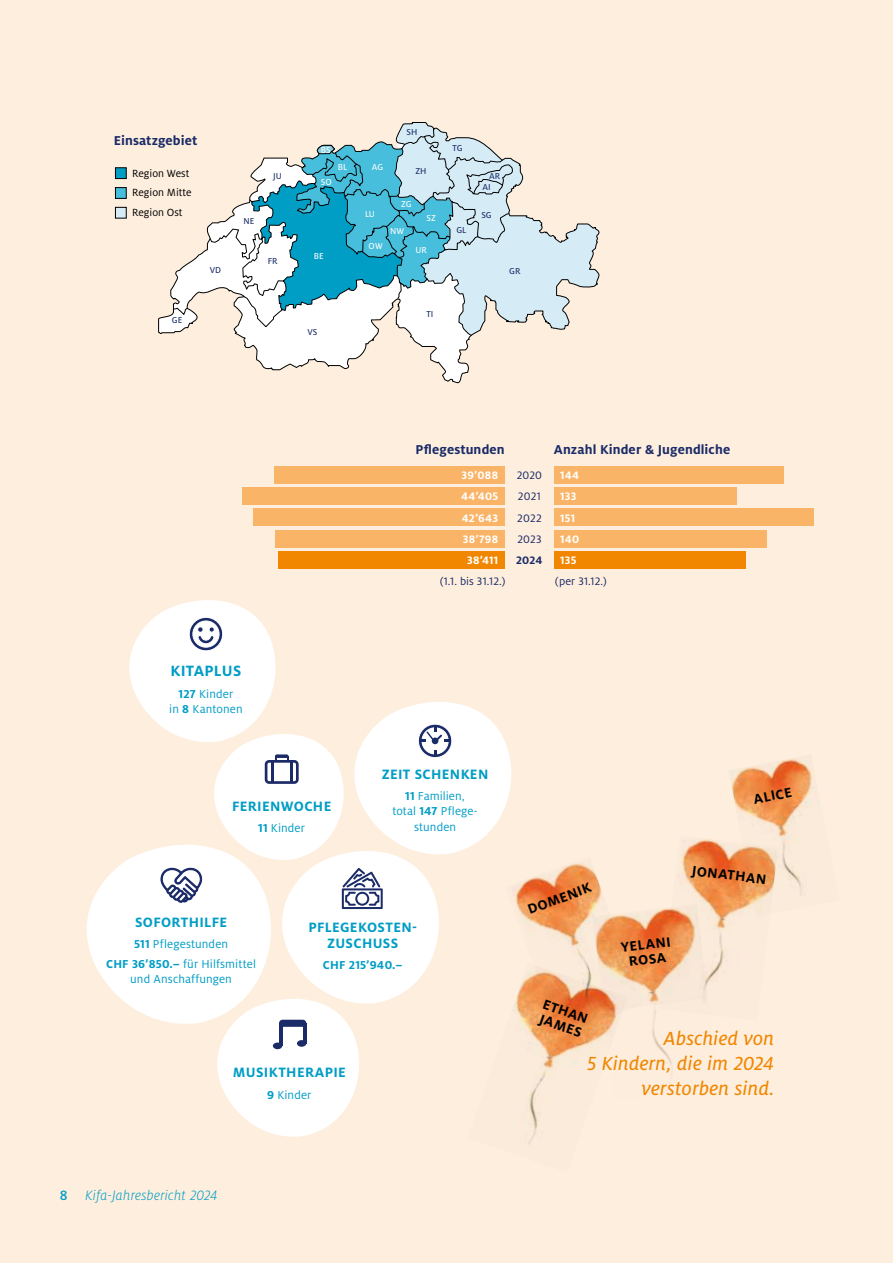
<style>
.page{position:relative;width:893px;height:1263px;background:#feeede}
.page>*{position:absolute;margin:0;border:0;box-sizing:border-box;transform-origin:0 0}
.t1{font:21px/25.2px "Milo Pro Text Ita";letter-spacing:.01em;color:#f18700;text-align:right}
.t2{font:700 16.5px "Milo Pro";letter-spacing:.015em;color:#009dc5}
.t3{font:700 15px/16.5px "Milo Pro";letter-spacing:.025em;color:#009dc5;text-align:center}
.t4{font:700 15px/15px "Milo Pro";color:#000}
.t5{font:italic 300 15px "Milo Pro";letter-spacing:.015em;color:#009dc5}
.t6{font:700 14.25px "Milo Pro";letter-spacing:.01em;color:#1a2b68}
.t7{font:12.75px/15.3px "Milo Pro";letter-spacing:.01em;color:#009dc5;text-align:center}
.t8{font:700 12.75px "Milo Pro";letter-spacing:.02em;color:#009dc5}
.t9{font:700 12px/21.3px "Milo Pro";letter-spacing:.025em;color:#fff}
.t10{font:12px/21.3px "Milo Pro";letter-spacing:.02em;color:#1a2b68;text-align:justify}
.t11{font:700 12px "Milo Pro";color:#1a2b68}
.t12{font:11.55px/19.8px "Milo Pro";color:#000}
.t13{font:9.6px/11.7px "Milo Pro Text";color:#1a2b68}
.t14{font:9.6px "Milo Pro Text";color:#fff}
.s1{font-weight:700}
.s2{font-weight:500;font-style:normal}
</style>
<div class="page">
<div style="left:554px;top:551px;width:191px;height:17px;background:#f18700"></div>
<div style="left:554px;top:466px;width:229px;height:17px;background:#f9b467"></div>
<div style="left:554px;top:509px;width:259px;height:17px;background:#f9b467"></div>
<div style="left:554px;top:488px;width:183px;height:17px;background:#f9b467"></div>
<div style="left:554px;top:530px;width:212px;height:17px;background:#f9b467"></div>
<div style="left:278px;top:551px;width:227px;height:17px;background:#f18700"></div>
<img style="left:679px;top:839px;width:49px;height:143px">
<img style="left:652px;top:1011px;width:21px;height:66px">
<img style="left:728px;top:755px;width:93px;height:161px">
<img style="left:521px;top:860px;width:81px;height:103px">
<img style="left:521px;top:963px;width:102px;height:182px">
<img style="left:592px;top:903px;width:116px;height:108px">
<div style="left:242px;top:488px;width:263px;height:17px;background:#f9b467"></div>
<div style="left:275px;top:530px;width:230px;height:17px;background:#f9b467"></div>
<div style="left:253px;top:509px;width:252px;height:17px;background:#f9b467"></div>
<div style="left:274px;top:466px;width:231px;height:17px;background:#f9b467"></div>
<svg style="left:158px;top:286px;width:314px;height:98px"></svg>
<svg style="left:173px;top:173px;width:300px;height:163px"></svg>
<svg style="left:252px;top:122px;width:347px;height:213px"></svg>
<div style="left:115px;top:167px;width:12px;height:12px;background:#009dc5;border:1px solid #000"></div>
<div style="left:115px;top:187px;width:12px;height:12px;background:#47bedb;border:1px solid #000"></div>
<div style="left:115px;top:207px;width:12px;height:12px;background:#d5ecf6;border:1px solid #000"></div>
<svg style="left:87px;top:600px;width:434px;height:537px"></svg>
<p class="t6" style="left:114px;top:133px;width:85px">Einsatzgebiet</p>
<p class="t12" style="left:132px;top:163px;width:61px">Region West<br>Region Mitte<br>Region Ost</p>
<p class="t13" style="left:172px;top:315px;width:12px">GE</p>
<p class="t13" style="left:210px;top:264px;width:13px">VD</p>
<p class="t13" style="left:273px;top:170px;width:10px">JU</p>
<p class="t13" style="left:243px;top:216px;width:12px">NE</p>
<p class="t13" style="left:268px;top:255px;width:11px">FR</p>
<p class="t13" style="left:406px;top:126px;width:12px">SH</p>
<p class="t14" style="left:321px;top:144px;width:11px">BS</p>
<p class="t13" style="left:453px;top:142px;width:12px">TG</p>
<p class="t14" style="left:338px;top:162px;width:11px">BL</p>
<p class="t14" style="left:372px;top:161px;width:13px">AG</p>
<p class="t14" style="left:321px;top:176px;width:12px">SO</p>
<p class="t14" style="left:365px;top:209px;width:12px">LU</p>
<p class="t13" style="left:416px;top:165px;width:12px">ZH</p>
<p class="t14" style="left:401px;top:198px;width:12px">ZG</p>
<p class="t14" style="left:427px;top:213px;width:11px">SZ</p>
<p class="t13" style="left:482px;top:170px;width:19px;text-indent:7px">AR<br>AI</p>
<p class="t13" style="left:481px;top:209px;width:12px">SG</p>
<p class="t14" style="left:390px;top:226px;width:15px">NW</p>
<p class="t13" style="left:456px;top:224px;width:12px">GL</p>
<p class="t14" style="left:314px;top:250px;width:11px">BE</p>
<p class="t14" style="left:369px;top:241px;width:15px">OW</p>
<p class="t14" style="left:416px;top:245px;width:13px">UR</p>
<p class="t13" style="left:509px;top:265px;width:13px">GR</p>
<p class="t13" style="left:426px;top:308px;width:9px">TI</p>
<p class="t13" style="left:307px;top:326px;width:11px">VS</p>
<p class="t2" style="left:171px;top:662px;width:72px">KITAPLUS</p>
<p class="t7" style="left:169px;top:686px;width:75px"><span class="s1">127</span> Kinder<br>in <span class="s1">8</span> Kantonen</p>
<p class="t3" style="left:232px;top:798px;width:101px">FERIENWOCHE</p>
<p class="t7" style="left:258px;top:821px;width:48px"><span class="s1">11</span> Kinder</p>
<p class="t6" style="left:554px;top:442px;width:178px">Anzahl Kinder &amp; Jugendliche</p>
<p class="t6" style="left:415px;top:442px;width:91px">Pflegestunden</p>
<p class="t9" style="left:461px;top:465px;width:39px;text-align:center">39’088<br>44’405<br>42’643<br>38’798<br>38’411</p>
<p class="t10" style="left:440px;top:571px;width:67px">(1.1. bis 31.12.)</p>
<p class="t10" style="left:555px;top:571px;width:53px">(per 31.12.)</p>
<p class="t10" style="left:517px;top:465px;width:27px">2020<br>2021<br>2022<br>2023</p>
<p class="t11" style="left:516px;top:553px;width:28px">2024</p>
<p class="t9" style="left:560px;top:465px;width:21px">144<br>133<br>151<br>140<br>135</p>
<p class="t3" style="left:382px;top:766px;width:108px">ZEIT SCHENKEN</p>
<p class="t7" style="left:392px;top:788px;width:87px"><span class="s1">11</span> Familien, total <span class="s1">147</span> Pflege&shy;stunden</p>
<p class="t4" style="left:752px;top:792px;width:40px;rotate:-11deg">ALICE</p>
<p class="t3" style="left:135px;top:914px;width:93px">SOFORTHILFE</p>
<p class="t7" style="left:106px;top:934px;width:151px;line-height:19.8px"><span class="s1">511</span> Pflegestunden<br><span class="s1">CHF 36’850.–</span> für Hilfsmittel</p>
<p class="t7" style="left:130px;top:972px;width:103px">und Anschaffungen</p>
<p class="t3" style="left:308px;top:918px;width:110px">PFLEGEKOSTEN-<br>ZUSCHUSS</p>
<p class="t8" style="left:323px;top:958px;width:81px">CHF 215’940.–</p>
<p class="t3" style="left:233px;top:1064px;width:114px">MUSIKTHERAPIE</p>
<p class="t7" style="left:267px;top:1087px;width:46px"><span class="s1">9</span> Kinder</p>
<p class="t5" style="left:60px;top:1187px;width:159px"><span class="s2">8</span> Kifa-Jahresbericht 2024</p>
<p class="t4" style="left:526px;top:902px;width:68px;rotate:-20deg">DOMENIK</p>
<p class="t4" style="left:693px;top:863px;width:76px;rotate:7deg">JONATHAN</p>
<p class="t4" style="left:620px;top:940px;width:52px;text-align:center;rotate:-7deg">YELANI<br>ROSA</p>
<p class="t4" style="left:546px;top:996px;width:49px;rotate:19deg">ETHAN<br>JAMES</p>
<h1 class="t1" style="left:587px;top:1026px;width:189px">Abschied von<br>5 Kindern, die im 2024 verstorben sind.</h1>
</div>
